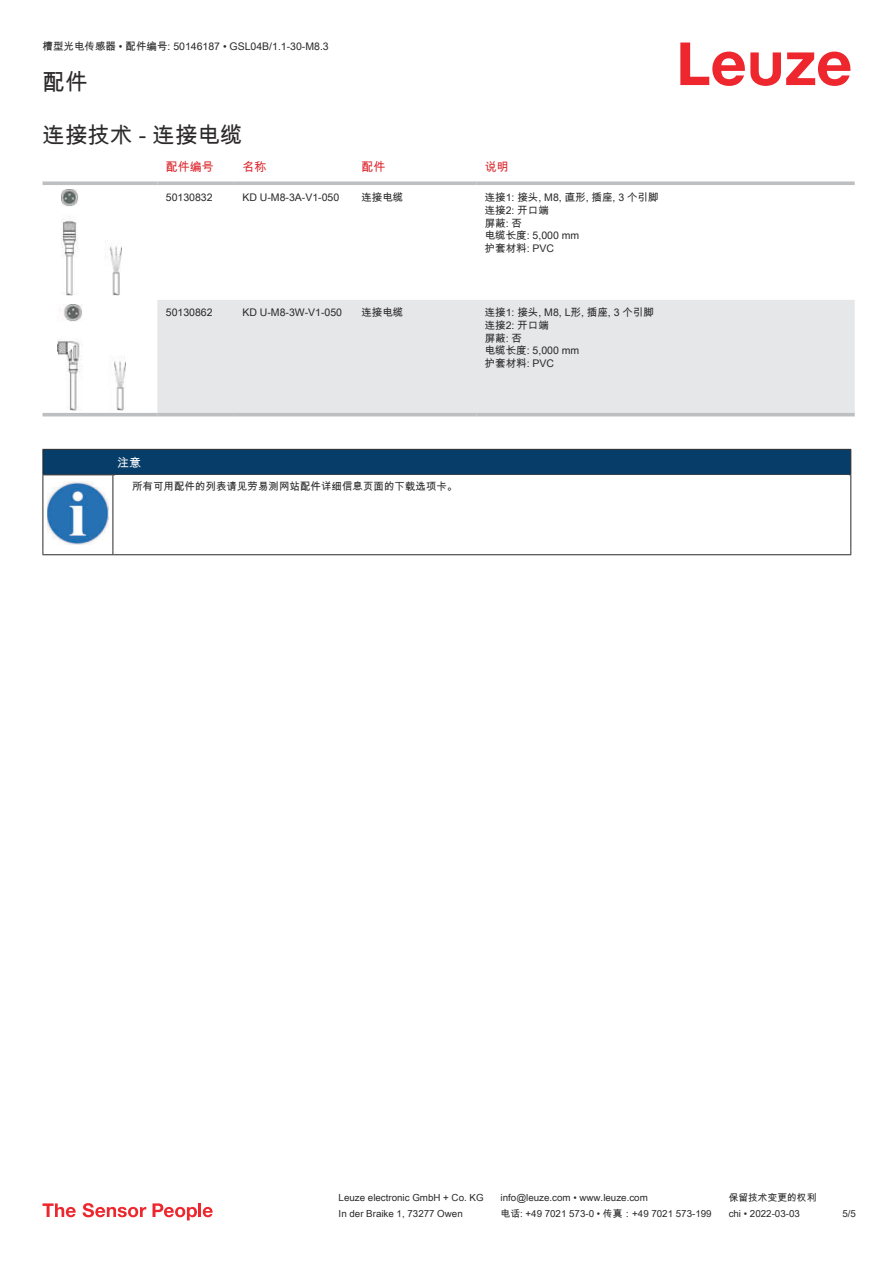
<style>
.page{position:relative;width:893px;height:1263px;background:#fff}
.page>*{position:absolute;margin:0;border:0;box-sizing:border-box;transform-origin:0 0}
.t1{font:22.5px "Arial Unicode MS";color:#2b292a}
.t2{font:12px "Arial Unicode MS";color:#db2a30}
.t3{font:12px "Arial Unicode MS";color:#fff}
.t4{font:10.5px/12.6px "Arial Unicode MS";color:#2b292a}
.t5{font:9.75px "Arial Unicode MS";color:#2b292a}
</style>
<div class="page">
<svg style="left:680px;top:43px;width:170px;height:43px"></svg>
<div style="left:157px;top:300px;width:698px;height:113px;background:#e6e7e9"></div>
<svg style="left:43px;top:181px;width:114px;height:4px"></svg>
<svg style="left:157px;top:181px;width:77px;height:4px"></svg>
<svg style="left:234px;top:181px;width:119px;height:4px"></svg>
<svg style="left:353px;top:181px;width:123px;height:4px"></svg>
<svg style="left:476px;top:181px;width:379px;height:4px;background:#c4c6c8"></svg>
<hr style="left:43px;top:413px;width:114px;height:3px;background:#bdbfc1">
<hr style="left:157px;top:413px;width:77px;height:3px;background:#bdbfc1">
<hr style="left:234px;top:413px;width:119px;height:3px;background:#bdbfc1">
<hr style="left:353px;top:413px;width:123px;height:3px;background:#bdbfc1">
<hr style="left:476px;top:413px;width:379px;height:3px;background:#bdbfc1">
<img style="left:61px;top:189px;width:61px;height:107px">
<img style="left:57px;top:304px;width:68px;height:106px">
<div style="left:43px;top:449px;width:808px;height:26px;background:#063d69"></div>
<hr style="left:113px;top:474px;width:738px;height:1px;background:#2b292a">
<hr style="left:43px;top:475px;width:1px;height:75px;background:#2b292a">
<hr style="left:113px;top:475px;width:1px;height:75px;background:#2b292a">
<hr style="left:850px;top:475px;width:1px;height:75px;background:#2b292a">
<hr style="left:43px;top:554px;width:70px;height:1px;background:#2b292a">
<hr style="left:113px;top:554px;width:738px;height:1px;background:#2b292a">
<img style="left:47px;top:481px;width:61px;height:63px">
<svg style="left:43px;top:1203px;width:33px;height:14px"></svg>
<svg style="left:83px;top:1203px;width:63px;height:14px"></svg>
<svg style="left:153px;top:1203px;width:44px;height:17px"></svg>
<hr style="left:198px;top:1203px;width:3px;height:14px;background:#ed272d">
<svg style="left:203px;top:1207px;width:10px;height:10px"></svg>
<p class="t4" style="left:43px;top:40px;width:288px">槽型光电传感器 • 配件编号: 50146187 • GSL04B/1.1-30-M8.3</p>
<h1 class="t1" style="left:43px;top:66px;width:46px">配件</h1>
<h1 class="t1" style="left:43px;top:119px;width:202px">连接技术 - 连接电缆</h1>
<p class="t2" style="left:166px;top:158px;width:49px">配件编号</p>
<p class="t2" style="left:242px;top:158px;width:25px">名称</p>
<p class="t2" style="left:361px;top:158px;width:25px">配件</p>
<p class="t2" style="left:485px;top:158px;width:25px">说明</p>
<p class="t4" style="left:166px;top:191px;width:48px">50130832</p>
<p class="t4" style="left:242px;top:191px;width:98px">KD U-M8-3A-V1-050</p>
<p class="t4" style="left:361px;top:191px;width:43px">连接电缆</p>
<p class="t4" style="left:485px;top:191px;width:175px">连接1: 接头, M8, 直形, 插座, 3 个引脚连接2: 开口端<br>屏蔽: 否<br>电缆长度: 5,000 mm<br>护套材料: PVC</p>
<p class="t4" style="left:166px;top:306px;width:48px">50130862</p>
<p class="t4" style="left:242px;top:306px;width:101px">KD U-M8-3W-V1-050</p>
<p class="t4" style="left:361px;top:306px;width:43px">连接电缆</p>
<p class="t4" style="left:485px;top:306px;width:171px">连接1: 接头, M8, L形, 插座, 3 个引脚连接2: 开口端<br>屏蔽: 否<br>电缆长度: 5,000 mm<br>护套材料: PVC</p>
<p class="t3" style="left:117px;top:454px;width:25px">注意</p>
<p class="t4" style="left:132px;top:479px;width:327px">所有可用配件的列表请见劳易测网站配件详细信息页面的下载选项卡。</p>
<p class="t5" style="left:339px;top:1191px;width:146px">Leuze electronic GmbH + Co. KG</p>
<p class="t5" style="left:501px;top:1191px;width:149px">info@leuze.com • www.leuze.com</p>
<p class="t5" style="left:729px;top:1191px;width:89px">保留技术变更的权利</p>
<p class="t5" style="left:339px;top:1206px;width:126px">In der Braike 1, 73277 Owen</p>
<p class="t5" style="left:501px;top:1206px;width:212px">电话: +49 7021 573-0 • 传真：+49 7021 573-199</p>
<p class="t5" style="left:729px;top:1206px;width:73px">chi • 2022-03-03</p>
<p class="t5" style="left:842px;top:1206px;width:15px">5 /5</p>
</div>
